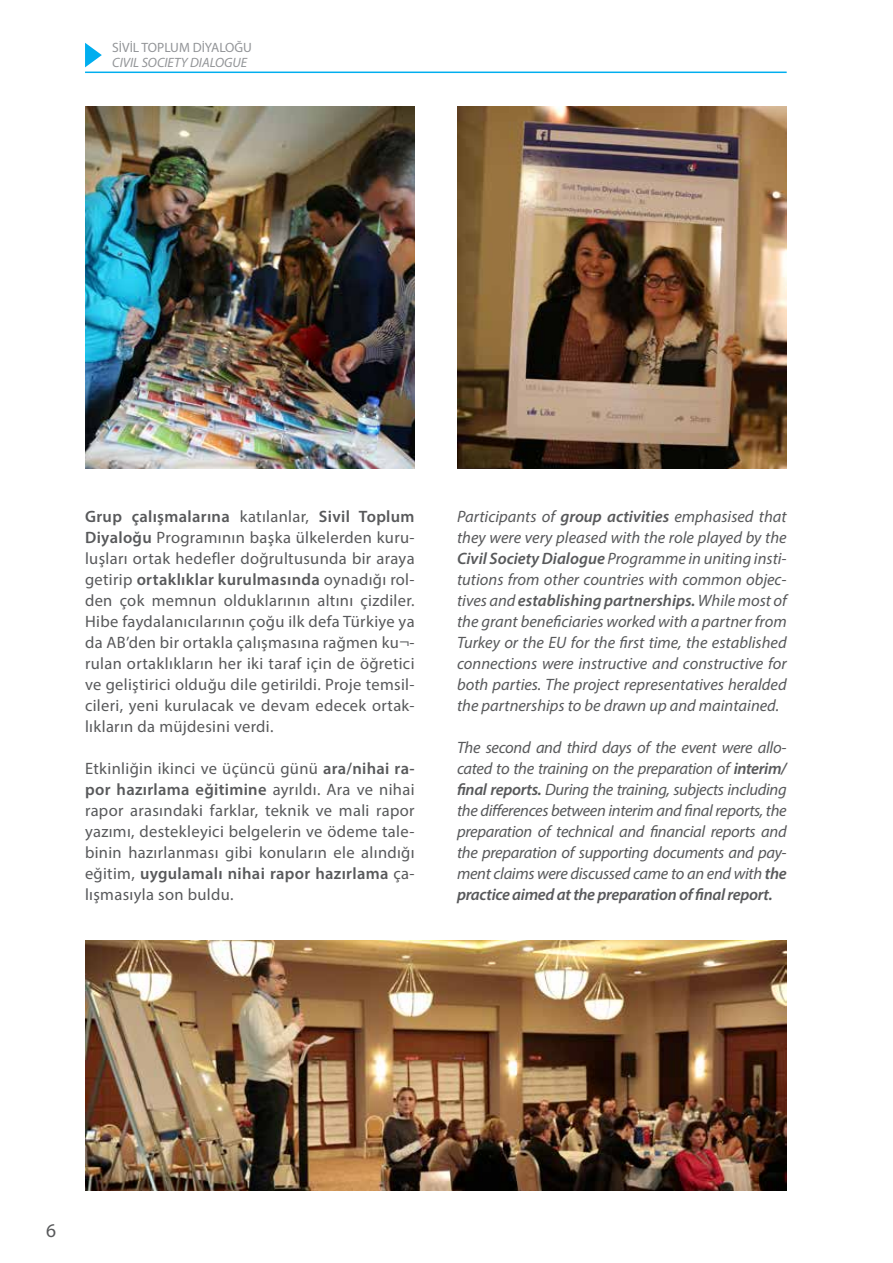
<style>
.page{position:relative;width:893px;height:1263px;background:#fff}
.page>*{position:absolute;margin:0;border:0;box-sizing:border-box;transform-origin:0 0}
.t1{font:19.5px "Myriad Pro";color:#58595b}
.t2{font:italic 16.5px/21px "Myriad Pro";letter-spacing:-.015em;color:#58595b;text-align:justify}
.t3{font:16.5px/21px "Myriad Pro";letter-spacing:.02em;color:#58595b;text-align:justify}
.t4{font:italic 13.5px "Myriad Pro";color:#939598}
.t5{font:13.5px "Myriad Pro";color:#939598}
.s1{font-weight:600}
</style>
<div class="page">
<hr style="left:85px;top:72px;width:702px;height:1px;background:#00aeef">
<svg style="left:85px;top:43px;width:17px;height:24px"></svg>
<img style="left:85px;top:106px;width:330px;height:363px">
<img style="left:457px;top:106px;width:330px;height:363px">
<img style="left:85px;top:941px;width:702px;height:250px">
<p class="t5" style="left:112px;top:39px;width:141px">SİVİL TOPLUM DİYALOĞU</p>
<p class="t4" style="left:112px;top:54px;width:137px">CIVIL SOCIETY DIALOGUE</p>
<p class="t3" style="left:85px;top:506px;width:331px"><span class="s1">Grup çalışmalarına</span> katılanlar, <span class="s1">Sivil Toplum Diyaloğu</span> Programının başka ülkelerden kuru&shy;luşları ortak hedefler doğrultusunda bir araya getirip <span class="s1">ortaklıklar kurulmasında</span> oynadığı rol&shy;den çok memnun olduklarının altını çizdiler.<br>Hibe faydalanıcılarının çoğu ilk defa Türkiye ya da AB’den bir ortakla çalışmasına rağmen ku¬- rulan ortaklıkların her iki taraf için de öğretici ve geliştirici olduğu dile getirildi. Proje temsil&shy;cileri, yeni kurulacak ve devam edecek ortak&shy;lıkların da müjdesini verdi.</p>
<p class="t3" style="left:85px;top:758px;width:331px">Etkinliğin ikinci ve üçüncü günü <span class="s1">ara/nihai ra&shy;por hazırlama eğitimine</span> ayrıldı. Ara ve nihai rapor arasındaki farklar, teknik ve mali rapor yazımı, destekleyici belgelerin ve ödeme tale&shy;binin hazırlanması gibi konuların ele alındığı eğitim, <span class="s1">uygulamalı nihai rapor hazırlama</span> ça&shy;lışmasıyla son buldu.</p>
<p class="t2" style="left:457px;top:506px;width:331px">Participants of <span class="s1">group activities</span> emphasised that they were very pleased with the role played by the <span class="s1">Civil Society Dialogue</span> Programme in uniting insti&shy;tutions from other countries with common objec&shy;tives and <span class="s1">establishing partnerships.</span> While most of the grant beneficiaries worked with a partner from Turkey or the EU for the first time, the established connections were instructive and constructive for both parties. The project representatives heralded the partnerships to be drawn up and maintained.</p>
<p class="t2" style="left:457px;top:737px;width:331px">The second and third days of the event were allo&shy;cated to the training on the preparation of <span class="s1">interim/ final reports.</span> During the training, subjects including the differences between interim and final reports, the preparation of technical and financial reports and the preparation of supporting documents and pay&shy;ment claims were discussed came to an end with <span class="s1">the practice aimed at the preparation of final report.</span></p>
<p class="t1" style="left:46px;top:1219px;width:12px">6</p>
</div>
